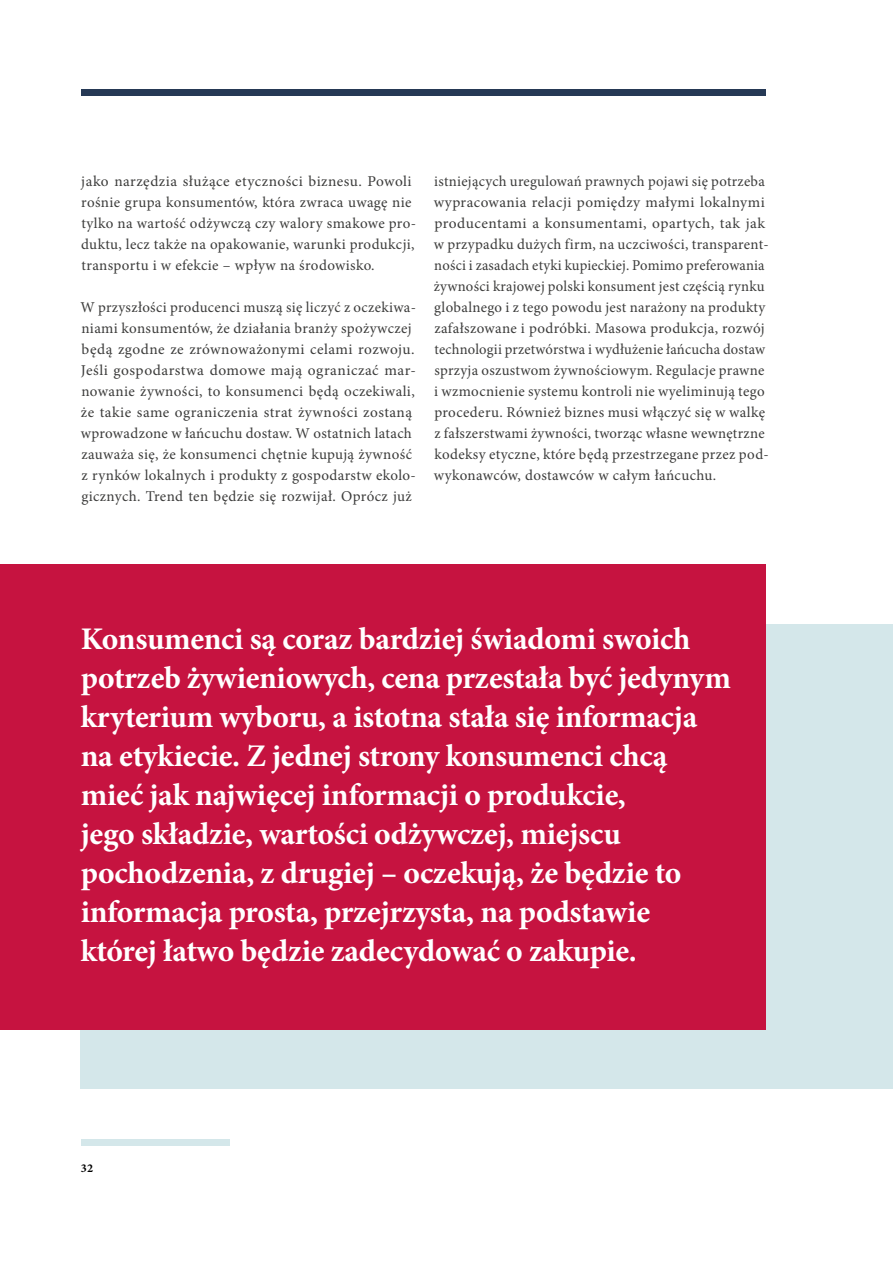
<style>
.page{position:relative;width:893px;height:1263px;background:#fff}
.page>*{position:absolute;margin:0;border:0;box-sizing:border-box;transform-origin:0 0}
.t1{font:700 31.5px/39px "Minion Pro";letter-spacing:-.01em;color:#fff}
.t2{font:15px/21px "Minion Pro";letter-spacing:.025em;color:#3c3c3b}
.t3{font:700 12px "Minion Pro";color:#000}
</style>
<div class="page">
<div style="left:81px;top:89px;width:684px;height:7px;background:#263955"></div>
<div style="left:81px;top:1139px;width:149px;height:7px;background:#d4e7ea"></div>
<div style="left:81px;top:625px;width:812px;height:464px;background:#d4e7ea"></div>
<div style="left:0;top:564px;width:765px;height:465px;background:#c61340"></div>
<p class="t2" style="left:81px;top:171px;width:336px">jako narzędzia służące etyczności biznesu. Powoli rośnie grupa konsumentów, która zwraca uwagę nie tylko na wartość odżywczą czy walory smakowe pro&shy;duktu, lecz także na opakowanie, warunki produkcji, transportu i w efekcie – wpływ na środowisko.</p>
<p class="t2" style="left:80px;top:297px;width:337px">W przyszłości producenci muszą się liczyć z oczekiwa&shy;niami konsumentów, że działania branży spożywczej będą zgodne ze zrównoważonymi celami rozwoju.<br>Jeśli gospodarstwa domowe mają ograniczać mar&shy;nowanie żywności, to konsumenci będą oczekiwali, że takie same ograniczenia strat żywności zostaną wprowadzone w łańcuchu dostaw. W ostatnich latach zauważa się, że konsumenci chętnie kupują żywność z rynków lokalnych i produkty z gospodarstw ekolo&shy;gicznych. Trend ten będzie się rozwijał. Oprócz już</p>
<p class="t2" style="left:434px;top:171px;width:337px">istniejących uregulowań prawnych pojawi się potrzeba wypracowania relacji pomiędzy małymi lokalnymi producentami a konsumentami, opartych, tak jak w przypadku dużych firm, na uczciwości, transparent&shy;ności i zasadach etyki kupieckiej. Pomimo preferowania żywności krajowej polski konsument jest częścią rynku globalnego i z tego powodu jest narażony na produkty zafałszowane i podróbki. Masowa produkcja, rozwój technologii przetwórstwa i wydłużenie łańcucha dostaw sprzyja oszustwom żywnościowym. Regulacje prawne i wzmocnienie systemu kontroli nie wyeliminują tego procederu. Również biznes musi włączyć się w walkę z fałszerstwami żywności, tworząc własne wewnętrzne kodeksy etyczne, które będą przestrzegane przez pod&shy;wykonawców, dostawców w całym łańcuchu.</p>
<p class="t1" style="left:81px;top:619px;width:652px">Konsumenci są coraz bardziej świadomi swoich potrzeb żywieniowych, cena przestała być jedynym kryterium wyboru, a istotna stała się informacja na etykiecie. Z jednej strony konsumenci chcą mieć jak najwięcej informacji o produkcie,<br>jego składzie, wartości odżywczej, miejscu pochodzenia, z drugiej – oczekują, że będzie to informacja prosta, przejrzysta, na podstawie której łatwo będzie zadecydować o zakupie.</p>
<p class="t3" style="left:81px;top:1159px;width:14px">32</p>
</div>
